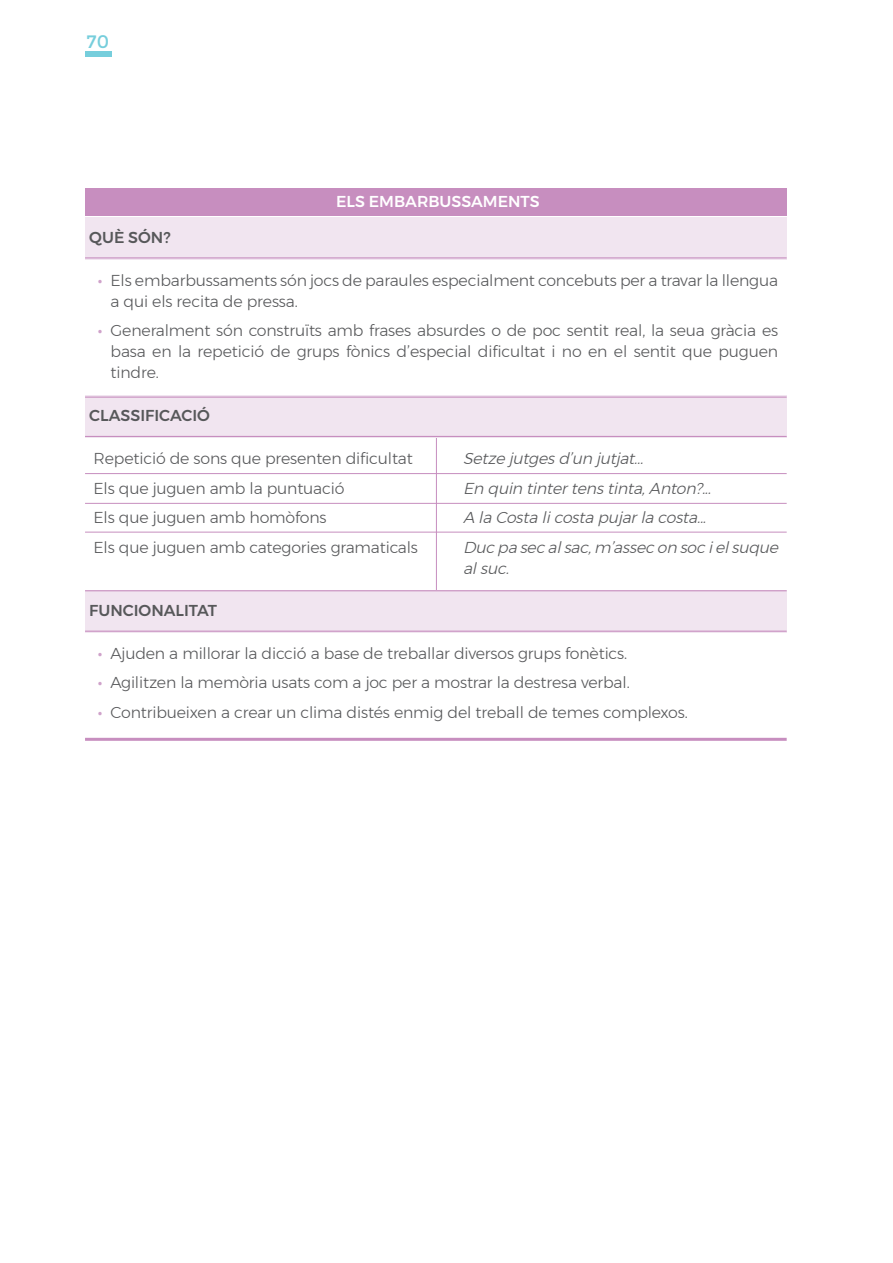
<style>
.page{position:relative;width:893px;height:1263px;background:#fff}
.page>*{position:absolute;margin:0;border:0;box-sizing:border-box;transform-origin:0 0}
.t1{font:18px "Montserrat";color:#76cedc}
.t2{font:300 15.75px/21px "Montserrat";letter-spacing:-.01em;color:#57585a}
.t3{font:italic 300 15.75px/21px "Montserrat";letter-spacing:-.01em;color:#57585a}
.t4{font:500 15.75px "Montserrat";color:#57585a}
.t5{font:500 15.75px "Montserrat";color:#fff}
.s1{font-weight:500;color:#cfa2ca}
</style>
<div class="page">
<div style="left:85px;top:51px;width:26px;height:5px;background:#76cedc"></div>
<hr style="left:436px;top:436px;width:1px;height:154px;background:#c78ebf">
<hr style="left:85px;top:738px;width:702px;height:3px;background:#c78ebf">
<div style="left:85px;top:395px;width:702px;height:43px;background:#f1e5f0"></div>
<div style="left:85px;top:590px;width:702px;height:43px;background:#f1e5f0"></div>
<hr style="left:85px;top:436px;width:702px;height:1px;background:#c78ebf">
<hr style="left:85px;top:473px;width:702px;height:1px;background:#c78ebf">
<hr style="left:85px;top:503px;width:702px;height:1px;background:#c78ebf">
<hr style="left:85px;top:532px;width:702px;height:1px;background:#c78ebf">
<hr style="left:85px;top:631px;width:702px;height:1px;background:#c78ebf">
<div style="left:85px;top:217px;width:702px;height:42px;background:#f1e5f0"></div>
<div style="left:85px;top:188px;width:702px;height:27px;background:#c78ebf"></div>
<hr style="left:85px;top:396px;width:702px;height:2px;background:#c78ebf">
<hr style="left:85px;top:590px;width:702px;height:1px;background:#c78ebf">
<hr style="left:85px;top:257px;width:702px;height:1px;background:#c78ebf">
<p class="t1" style="left:87px;top:31px;width:24px">70</p>
<p class="t5" style="left:336px;top:190px;width:205px">ELS EMBARBUSSAMENTS</p>
<p class="t4" style="left:89px;top:225px;width:83px">QUÈ SÓN?</p>
<p class="t2" style="left:111px;top:269px;width:669px;text-indent:-13px"><span class="s1">•</span> Els embarbussaments són jocs de paraules especialment concebuts per a travar la llengua a qui els recita de pressa.</p>
<p class="t2" style="left:111px;top:320px;width:669px;text-align:justify;text-indent:-13px"><span class="s1">•</span> Generalment són construïts amb frases absurdes o de poc sentit real, la seua gràcia es basa en la repetició de grups fònics d’especial dificultat i no en el sentit que puguen tindre.</p>
<p class="t4" style="left:89px;top:403px;width:122px">CLASSIFICACIÓ</p>
<p class="t2" style="left:94px;top:448px;width:321px">Repetició de sons que presenten dificultat</p>
<p class="t3" style="left:463px;top:448px;width:186px">Setzejutgesd’un jutjat...</p>
<p class="t2" style="left:94px;top:477px;width:252px">Els que juguen amb la puntuació</p>
<p class="t3" style="left:463px;top:477px;width:254px">En quin tintertenstinta,Anton?...</p>
<p class="t2" style="left:94px;top:507px;width:235px">Els que juguen amb homòfons</p>
<p class="t3" style="left:463px;top:507px;width:249px">A laCostalicostapujarlacosta...</p>
<p class="t2" style="left:94px;top:536px;width:326px">Els que juguen amb categories gramaticals</p>
<p class="t3" style="left:463px;top:536px;width:322px">Ducpasecalsac,m’assecon socielsuque alsuc.</p>
<p class="t4" style="left:89px;top:598px;width:129px">FUNCIONALITAT</p>
<p class="t2" style="left:98px;top:643px;width:531px"><span class="s1">•</span> Ajuden a millorar la dicció a base de treballar diversos grups fonètics.</p>
<p class="t2" style="left:98px;top:672px;width:533px"><span class="s1">•</span> Agilitzen la memòria usats com a joc per a mostrar la destresa verbal.</p>
<p class="t2" style="left:98px;top:702px;width:591px"><span class="s1">•</span> Contribueixen a crear un clima distés enmig del treball de temes complexos.</p>
</div>
